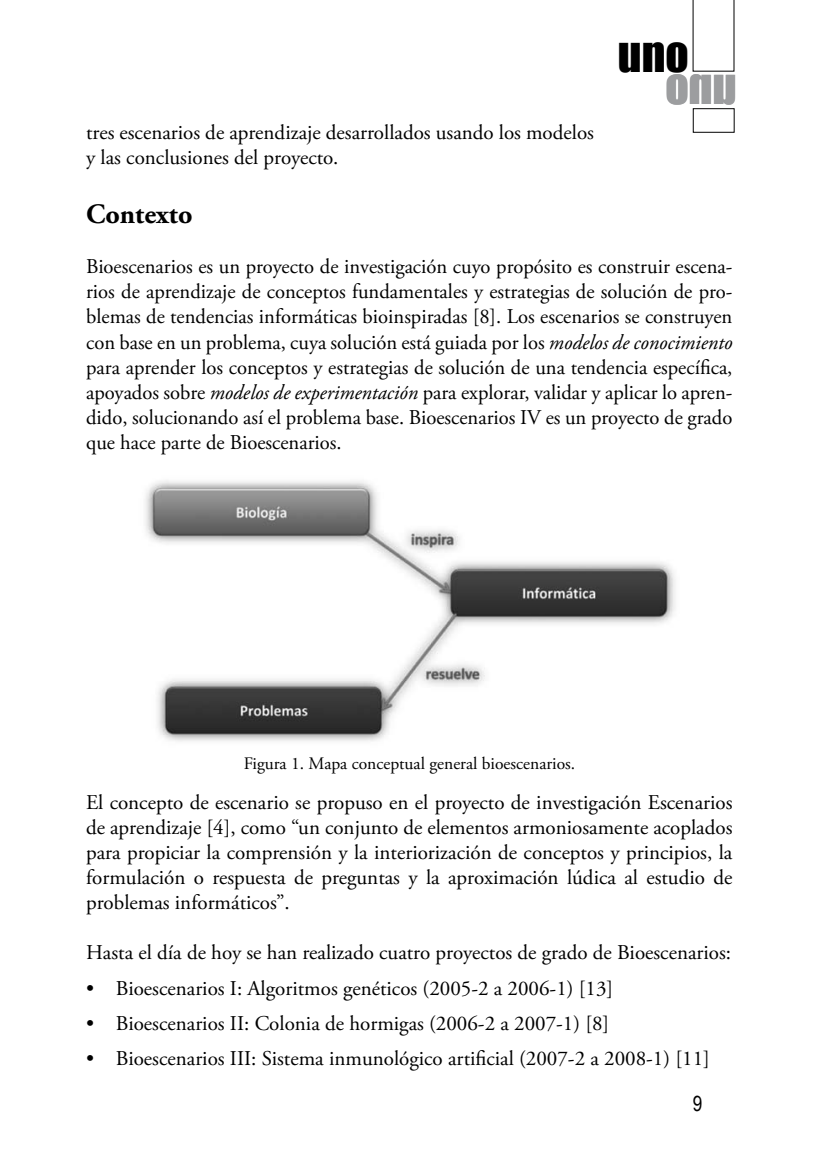
<style>
.page{position:relative;width:819px;height:1166px;background:#fff}
.page>*{position:absolute;margin:0;border:0;box-sizing:border-box;transform-origin:0 0}
.t1{font:45.5px "Impact";color:#000}
.t2{font:700 28px "Adobe Garamond Pro";color:#000}
.t3{font:21px/25.2px "Adobe Garamond Pro";color:#000;text-align:justify}
.t4{font:21px "Arial Narrow";color:#000}
.t5{font:17.5px "Adobe Garamond Pro";color:#000}
.s1{font-style:italic}
</style>
<div class="page">
<div style="left:692px;top:108px;width:42px;height:25px;border:1px solid #000"></div>
<img style="left:145px;top:480px;width:530px;height:262px">
<svg style="left:692px;top:0;width:43px;height:72px"></svg>
<h1 class="t1" style="left:618px;top:19px;width:72px">UNO</h1>
<p class="t3" style="left:86px;top:121px;width:509px">tres escenarios de aprendizaje desarrollados usando los modelos y las conclusiones del proyecto.</p>
<h2 class="t2" style="left:86px;top:198px;width:108px">Contexto</h2>
<p class="t3" style="left:86px;top:254px;width:647px">Bioescenarios es un proyecto de investigación cuyo propósito es construir escena&shy;rios de aprendizaje de conceptos fundamentales y estrategias de solución de pro&shy;blemas de tendencias informáticas bioinspiradas [8]. Los escenarios se construyen con base en un problema, cuya solución está guiada por los <span class="s1">modelos de conocimiento </span>para aprender los conceptos y estrategias de solución de una tendencia específica, apoyados sobre <span class="s1">modelos de experimentación</span> para explorar, validar y aplicar lo apren&shy;dido, solucionando así el problema base. Bioescenarios IV es un proyecto de grado que hace parte de Bioescenarios.</p>
<p class="t5" style="left:244px;top:753px;width:333px">Figura 1. Mapa conceptual general bioescenarios.</p>
<p class="t3" style="left:86px;top:790px;width:648px">El concepto de escenario se propuso en el proyecto de investigación Escenarios de aprendizaje [4], como “un conjunto de elementos armoniosamente acoplados para propiciar la comprensión y la interiorización de conceptos y principios, la formulación o respuesta de preguntas y la aproximación lúdica al estudio de problemas informáticos”.</p>
<p class="t3" style="left:86px;top:941px;width:646px">Hasta el día de hoy se han realizado cuatro proyectos de grado de Bioescenarios:</p>
<p class="t3" style="left:86px;top:976px;width:528px">• Bioescenarios I: Algoritmos genéticos (2005-2 a 2006-1) [13]</p>
<p class="t3" style="left:86px;top:1011px;width:524px">• Bioescenarios II: Colonia de hormigas (2006-2 a 2007-1) [8]</p>
<p class="t3" style="left:86px;top:1046px;width:625px">• Bioescenarios III: Sistema inmunológico artificial (2007-2 a 2008-1) [11]</p>
<p class="t4" style="left:693px;top:1088px;width:11px">9</p>
</div>
